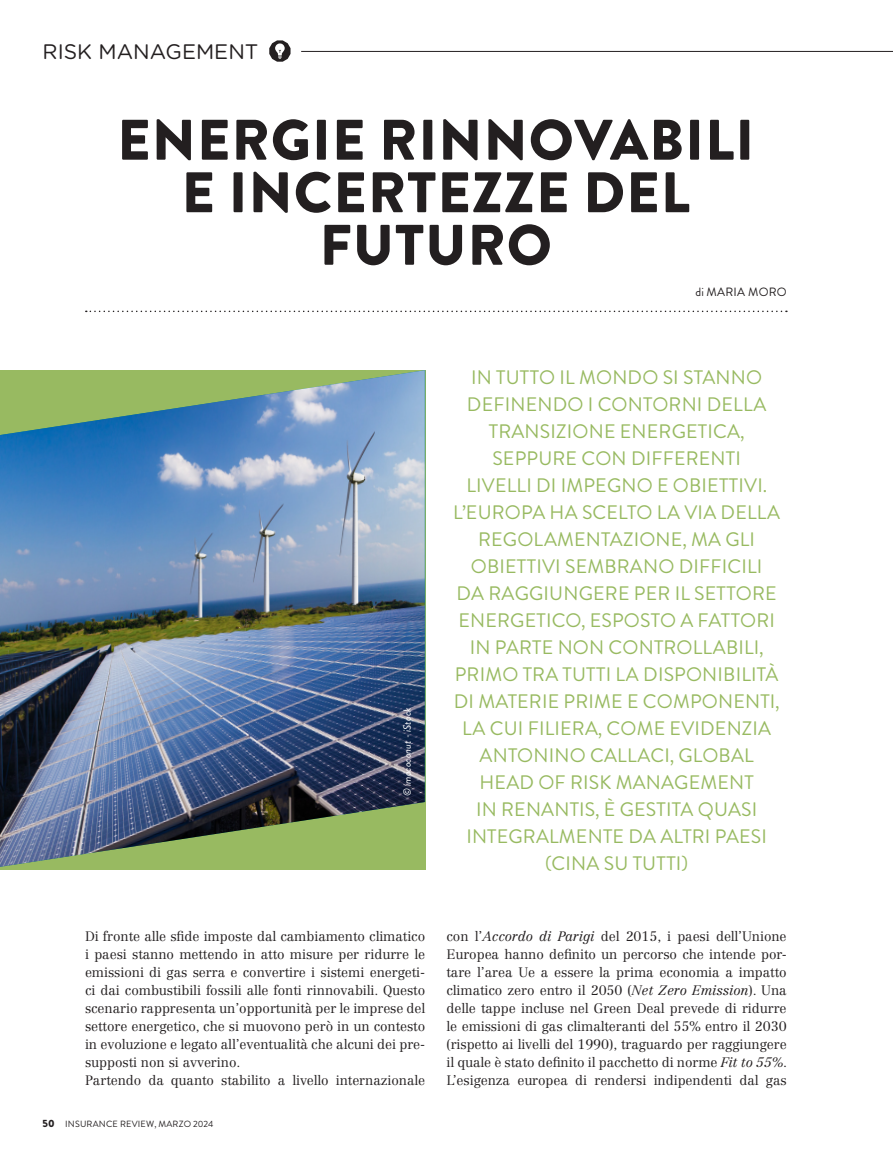
<style>
.page{position:relative;width:893px;height:1170px;background:#fff}
.page>*{position:absolute;margin:0;border:0;box-sizing:border-box;transform-origin:0 0}
.t1{font:900 57px/52.5px "Brandon Grotesque";letter-spacing:.02em;color:#231f20;text-align:center}
.t2{font:21px "Gotham Rounded";color:#231f20}
.t3{font:19.5px/27px "Brandon Grotesque";letter-spacing:.01em;color:#98ba61;text-align:center}
.t4{font:300 13.5px/18px "Centennial LT Std";letter-spacing:-.005em;color:#231f20;text-align:justify}
.t5{font:12px "Brandon Grotesque";letter-spacing:.02em;color:#231f20}
.t6{font:italic 10.5px "Brandon Grotesque";color:#fff}
.t7{font:9px "Brandon Grotesque";letter-spacing:.02em;color:#231f20}
.s1{font-weight:900;font-size:10.5px}
.s2{font-style:italic}
</style>
<div class="page">
<hr style="left:301px;top:51px;width:592px;height:1px;background:#231f20">
<img style="left:0;top:370px;width:425px;height:496px">
<svg style="left:269px;top:40px;width:22px;height:22px"></svg>
<svg style="left:86px;top:310px;width:701px;height:2px"></svg>
<p class="t2" style="left:43px;top:37px;width:218px">RISK MANAGEMENT</p>
<p class="t1" style="left:117px;top:114px;width:638px">ENERGIE RINNOVABILI<br>E INCERTEZZE DEL<br>FUTURO</p>
<p class="t5" style="left:696px;top:283px;width:93px">di MARIA MORO</p>
<p class="t6" style="left:400px;top:796px;width:90px;rotate:-90deg">© imacoconut - iStock</p>
<p class="t3" style="left:453px;top:364px;width:328px">IN TUTTO IL MONDO SI STANNO<br>DEFINENDO I CONTORNI DELLA<br>TRANSIZIONE ENERGETICA,<br>SEPPURE CON DIFFERENTI<br>LIVELLI DI IMPEGNO E OBIETTIVI.<br>L’EUROPA HA SCELTO LA VIA DELLA<br>REGOLAMENTAZIONE, MA GLI<br>OBIETTIVI SEMBRANO DIFFICILI<br>DA RAGGIUNGERE PER IL SETTORE<br>ENERGETICO, ESPOSTO A FATTORI<br>IN PARTE NON CONTROLLABILI,<br>PRIMO TRA TUTTI LA DISPONIBILITÀ<br>DI MATERIE PRIME E COMPONENTI,<br>LA CUI FILIERA, COME EVIDENZIA<br>ANTONINO CALLACI, GLOBAL<br>HEAD OF RISK MANAGEMENT<br>IN RENANTIS, È GESTITA QUASI<br>INTEGRALMENTE DA ALTRI PAESI (CINA SU TUTTI)</p>
<p class="t4" style="left:85px;top:927px;width:342px">Di fronte alle sfide imposte dal cambiamento climatico i paesi stanno mettendo in atto misure per ridurre le emissioni di gas serra e convertire i sistemi energeti&shy;ci dai combustibili fossili alle fonti rinnovabili. Questo scenario rappresenta un’opportunità per le imprese del settore energetico, che si muovono però in un contesto in evoluzione e legato all’eventualità che alcuni dei pre&shy;supposti non si avverino.</p>
<p class="t4" style="left:85px;top:1071px;width:342px">Partendo da quanto stabilito a livello internazionale</p>
<p class="t7" style="left:43px;top:1117px;width:173px"><span class="s1">50</span> INSURANCE REVIEW, MARZO 2024</p>
<p class="t4" style="left:446px;top:927px;width:342px">con l’<span class="s2">Accordo di Parigi</span> del 2015, i paesi dell’Unione Europea hanno definito un percorso che intende por&shy;tare l’area Ue a essere la prima economia a impatto climatico zero entro il 2050 (<span class="s2">Net Zero Emission</span>). Una delle tappe incluse nel Green Deal prevede di ridurre le emissioni di gas climalteranti del 55% entro il 2030 (rispetto ai livelli del 1990), traguardo per raggiungere il quale è stato definito il pacchetto di norme <span class="s2">Fit to 55%</span>.</p>
<p class="t4" style="left:446px;top:1071px;width:342px">L’esigenza europea di rendersi indipendenti dal gas</p>
</div>
